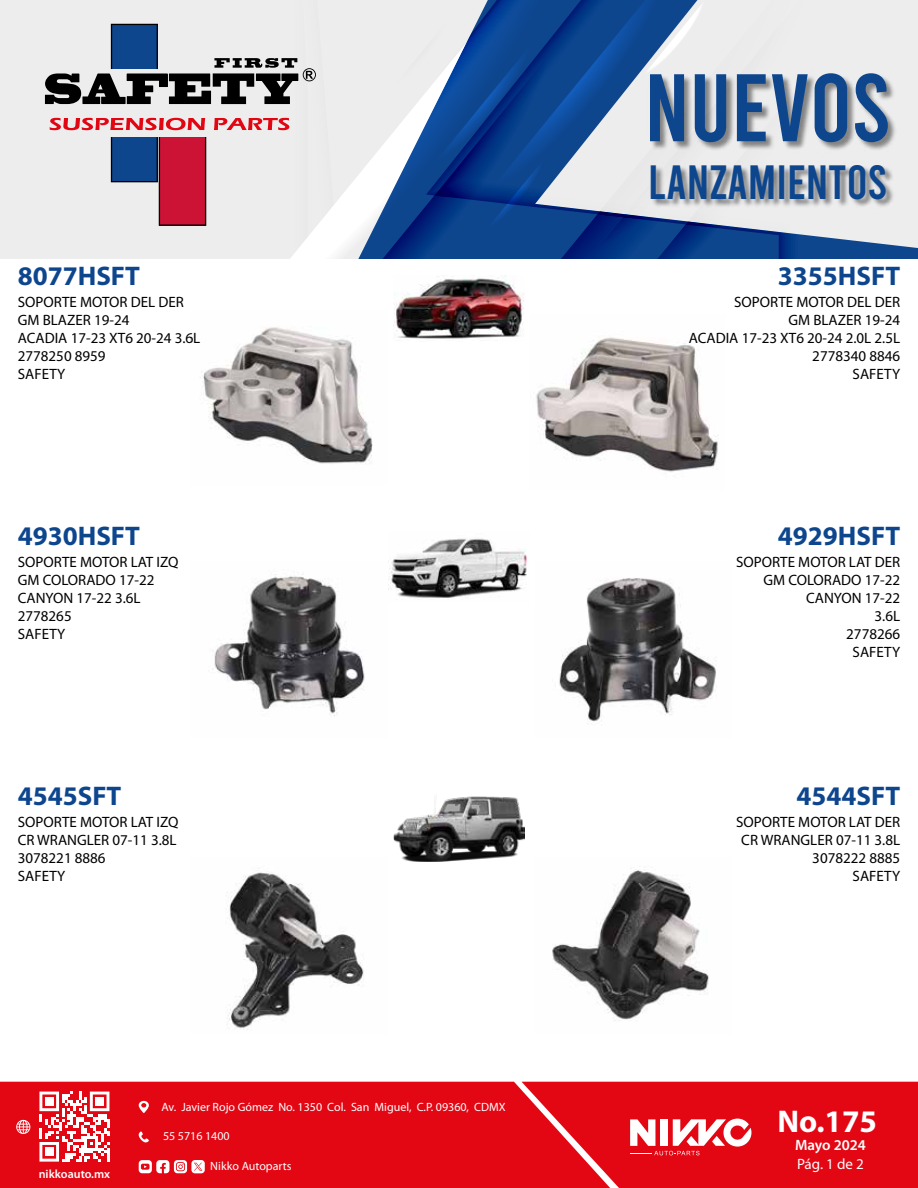
<style>
.page{position:relative;width:918px;height:1188px;background:#fff}
.page>*{position:absolute;margin:0;border:0;box-sizing:border-box;transform-origin:0 0}
.t1{font:95.7px "Bebas";color:#0e468e}
.t2{font:47.85px "Bebas";color:#0e468e}
.t3{font:700 31.5px "Myriad Pro";color:#fff}
.t4{font:700 27px "Myriad Pro";color:#0e468e}
.t5{font:15px/18px "Myriad Pro";color:#000}
.t6{font:600 15px "Myriad Pro";color:#fff}
.t7{font:15px "Myriad Pro";color:#fff}
.t8{font:12px "Myriad Pro";color:#fff}
.t9{font:600 12px "Myriad Pro";color:#fff}
</style>
<div class="page">
<div style="left:0;top:0;width:918px;height:259px;background:#ededed"></div>
<svg style="left:838px;top:238px;width:80px;height:21px;fill:#0e468e"></svg>
<svg style="left:575px;top:228px;width:263px;height:31px;background:#11408a"></svg>
<svg style="left:598px;top:223px;width:225px;height:25px"></svg>
<svg style="left:204px;top:104px;width:371px;height:155px"></svg>
<svg style="left:392px;top:0;width:312px;height:228px"></svg>
<div style="left:0;top:1082px;width:522px;height:106px;background:#e30613"></div>
<svg style="left:39px;top:1092px;width:70px;height:70px"></svg>
<div style="left:45px;top:1097px;width:8px;height:9px;background:#fff"></div>
<div style="left:95px;top:1097px;width:9px;height:9px;background:#fff"></div>
<div style="left:45px;top:1148px;width:8px;height:8px;background:#fff"></div>
<svg style="left:16px;top:1120px;width:14px;height:14px"></svg>
<svg style="left:139px;top:1101px;width:10px;height:12px"></svg>
<svg style="left:139px;top:1131px;width:10px;height:12px"></svg>
<svg style="left:139px;top:1160px;width:66px;height:13px"></svg>
<svg style="left:522px;top:1082px;width:396px;height:106px;background:#e41723"></svg>
<img style="left:643px;top:58px;width:252px;height:159px">
<svg style="left:49px;top:118px;width:156px;height:12px"></svg>
<svg style="left:214px;top:118px;width:75px;height:12px"></svg>
<svg style="left:111px;top:137px;width:95px;height:89px"></svg>
<svg style="left:45px;top:24px;width:271px;height:80px"></svg>
<img style="left:394px;top:276px;width:130px;height:63px">
<img style="left:389px;top:538px;width:138px;height:60px">
<img style="left:394px;top:796px;width:130px;height:66px">
<img style="left:536px;top:337px;width:182px;height:135px">
<img style="left:552px;top:868px;width:157px;height:153px">
<img style="left:226px;top:868px;width:138px;height:162px">
<img style="left:559px;top:578px;width:158px;height:146px">
<img style="left:212px;top:574px;width:153px;height:142px">
<img style="left:200px;top:327px;width:173px;height:137px">
<h3 class="t4" style="left:18px;top:259px;width:124px">8077HSFT</h3>
<p class="t5" style="left:18px;top:293px;width:184px">SOPORTE MOTOR DEL DER<br>GM BLAZER 19-24<br>ACADIA 17-23 XT6 20-24 3.6L<br>2778250 8959<br>SAFETY</p>
<h3 class="t4" style="left:18px;top:518px;width:124px">4930HSFT</h3>
<p class="t5" style="left:18px;top:553px;width:162px">SOPORTE MOTOR LAT IZQ<br>GM COLORADO 17-22<br>CANYON 17-22 3.6L<br>2778265<br>SAFETY</p>
<h3 class="t4" style="left:18px;top:778px;width:105px">4545SFT</h3>
<p class="t5" style="left:18px;top:812px;width:162px">SOPORTE MOTOR LAT IZQ<br>CR WRANGLER 07-11 3.8L<br>3078221 8886<br>SAFETY</p>
<p class="t9" style="left:39px;top:1167px;width:73px">nikkoauto.mx</p>
<p class="t8" style="left:161px;top:1099px;width:346px">Av. Javier Rojo Gómez No. 1350 Col. San Miguel, C.P. 09360, CDMX</p>
<p class="t8" style="left:163px;top:1129px;width:68px">55 5716 1400</p>
<p class="t8" style="left:210px;top:1159px;width:83px">Nikko Autoparts</p>
<h1 class="t1" style="left:644px;top:60px;width:248px">NUEVOS</h1>
<h2 class="t2" style="left:648px;top:158px;width:241px">LANZAMIENTOS</h2>
<h3 class="t4" style="left:778px;top:259px;width:124px">3355HSFT</h3>
<p class="t5" style="left:689px;top:293px;width:213px;text-align:right">SOPORTE MOTOR DEL DER<br>GM BLAZER 19-24<br>ACADIA 17-23 XT6 20-24 2.0L 2.5L<br>2778340 8846<br>SAFETY</p>
<h3 class="t4" style="left:778px;top:518px;width:124px">4929HSFT</h3>
<p class="t5" style="left:736px;top:553px;width:166px;text-align:right">SOPORTE MOTOR LAT DER<br>GM COLORADO 17-22<br>CANYON 17-22<br>3.6L<br>2778266<br>SAFETY</p>
<h3 class="t4" style="left:797px;top:778px;width:105px">4544SFT</h3>
<p class="t5" style="left:736px;top:812px;width:166px;text-align:right">SOPORTE MOTOR LAT DER<br>CR WRANGLER 07-11 3.8L<br>3078222 8885<br>SAFETY</p>
<h3 class="t3" style="left:778px;top:1101px;width:101px">No.175</h3>
<p class="t6" style="left:795px;top:1135px;width:72px">Mayo 2024</p>
<p class="t7" style="left:797px;top:1155px;width:68px">Pág. 1 de 2</p>
</div>
